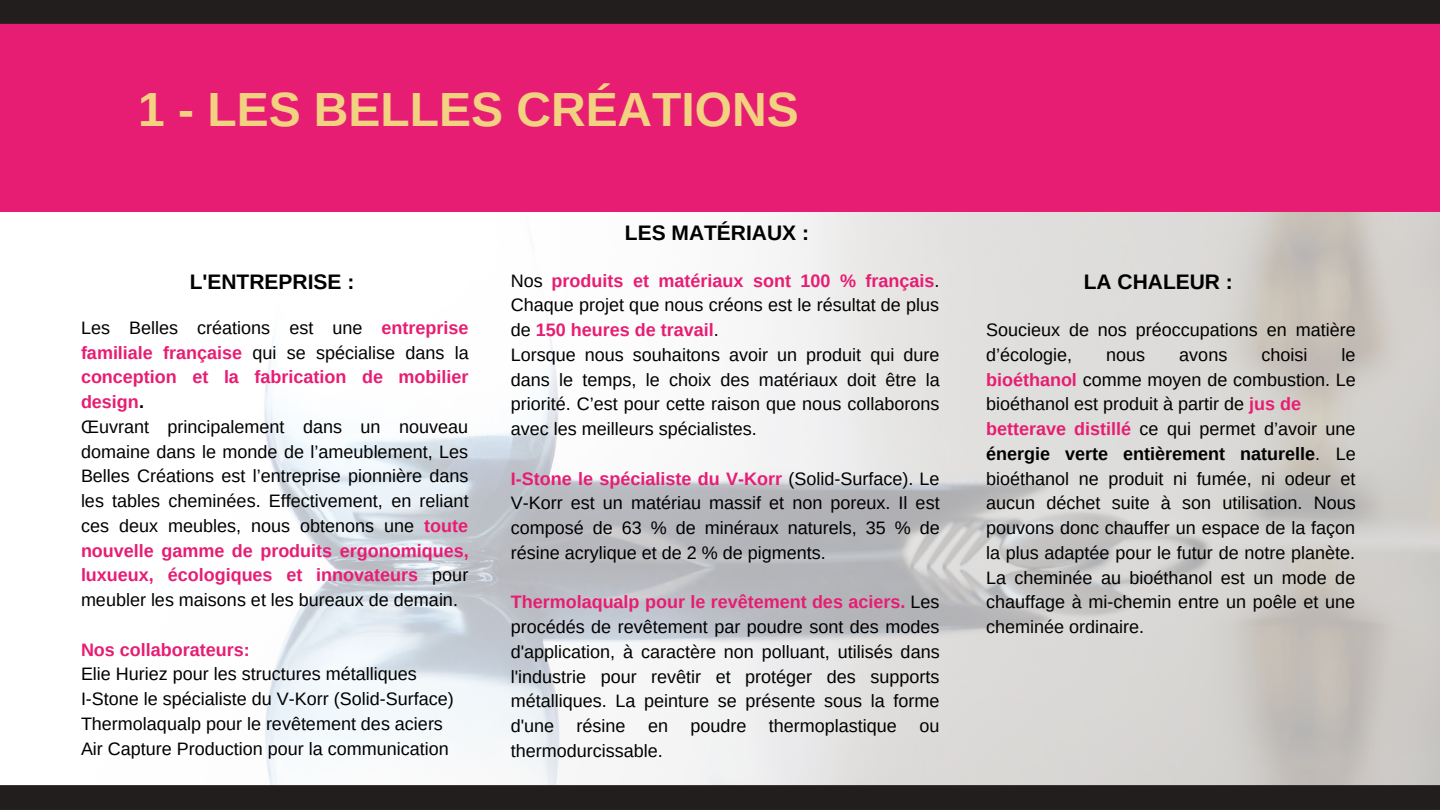
<style>
.page{position:relative;width:1440px;height:810px;background:#fff}
.page>*{position:absolute;margin:0;border:0;box-sizing:border-box;transform-origin:0 0}
.t1{font:700 48px "Arimo";color:#f2d281}
.t2{font:700 21px "Arimo";color:#000}
.t3{font:18px/24.8px "Arimo";color:#000;text-align:justify}
.t4{font:700 18px/24.8px "Arimo";color:#e71d73;text-align:justify}
.s1{font-weight:400;color:#000}
.s2{font-weight:700;color:#e71d73}
.s3{color:#000}
.s4{font-weight:700}
</style>
<div class="page">
<div style="left:0;top:785px;width:1440px;height:25px;background:#221e1e"></div>
<div style="left:0;top:0;width:1440px;height:212px;background:#e71d73"></div>
<div style="left:0;top:0;width:1440px;height:24px;background:#221e1e"></div>
<p class="t1" style="left:138px;top:82px;width:662px">1 - LES BELLES CRÉATIONS</p>
<p class="t2" style="left:625px;top:221px;width:186px">LES MATÉRIAUX :</p>
<p class="t4" style="left:511px;top:268px;width:430px"><span class="s1">Nos</span> produits et matériaux sont 100 % français<span class="s1">.<br>Chaque projet que nous créons est le résultat de plus de</span> 150 heures de travail<span class="s1">.</span></p>
<p class="t3" style="left:511px;top:342px;width:431px">Lorsque nous souhaitons avoir un produit qui dure dans le temps, le choix des matériaux doit être la priorité. C’est pour cette raison que nous collaborons avec les meilleurs spécialistes.</p>
<p class="t3" style="left:511px;top:466px;width:431px"><span class="s2">I-Stone le spécialiste du V-Korr</span> (Solid-Surface). Le V-Korr est un matériau massif et non poreux. Il est composé de 63 % de minéraux naturels, 35 % de résine acrylique et de 2 % de pigments.</p>
<p class="t3" style="left:511px;top:590px;width:430px"><span class="s2">Thermolaqualp pour le revêtement des aciers.</span> Les procédés de revêtement par poudre sont des modes d'application, à caractère non polluant, utilisés dans l'industrie pour revêtir et protéger des supports métalliques. La peinture se présente sous la forme d'une résine en poudre thermoplastique ou thermodurcissable.</p>
<p class="t2" style="left:190px;top:270px;width:166px">L'ENTREPRISE :</p>
<p class="t2" style="left:1084px;top:270px;width:151px">LA CHALEUR :</p>
<p class="t4" style="left:81px;top:315px;width:389px"><span class="s1">Les Belles créations est une</span> entreprise familiale française <span class="s1">qui se spécialise dans la </span>conception et la fabrication de mobilier design<span class="s3">.</span></p>
<p class="t3" style="left:81px;top:414px;width:389px">Œuvrant principalement dans un nouveau domaine dans le monde de l’ameublement, Les Belles Créations est l’entreprise pionnière dans les tables cheminées. Effectivement, en reliant ces deux meubles, nous obtenons une <span class="s2">toute nouvelle gamme de produits ergonomiques, luxueux, écologiques et innovateurs</span> pour meubler les maisons et les bureaux de demain.</p>
<p class="t4" style="left:81px;top:637px;width:170px">Nos collaborateurs:</p>
<p class="t3" style="left:81px;top:662px;width:337px">Elie Huriez pour les structures métalliques</p>
<p class="t3" style="left:81px;top:686px;width:374px">I-Stone le spécialiste du V-Korr (Solid-Surface)</p>
<p class="t3" style="left:81px;top:711px;width:363px">Thermolaqualp pour le revêtement des aciers</p>
<p class="t3" style="left:81px;top:736px;width:369px">Air Capture Production pour la communication</p>
<p class="t3" style="left:986px;top:317px;width:371px">Soucieux de nos préoccupations en matière d’écologie,</p>
<p class="t3" style="left:986px;top:342px;width:371px;text-indent:355px">le <span class="s2">bioéthanol</span> comme moyen de combustion. Le bioéthanol est produit à partir de <span class="s2">jus de</span></p>
<p class="t3" style="left:986px;top:416px;width:371px"><span class="s2">betterave distillé</span> ce qui permet d’avoir une <span class="s4">énergie verte entièrement naturelle</span>. Le bioéthanol ne produit ni fumée, ni odeur et aucun déchet suite à son utilisation. Nous pouvons donc chauffer un espace de la façon la plus adaptée pour le futur de notre planète.<br>La cheminée au bioéthanol est un mode de chauffage à mi-chemin entre un poêle et une cheminée ordinaire.</p>
<p class="t3" style="left:1106px;top:342px;width:41px">nous</p>
<p class="t3" style="left:1179px;top:342px;width:50px">avons</p>
<p class="t3" style="left:1261px;top:342px;width:48px">choisi</p>
</div>
